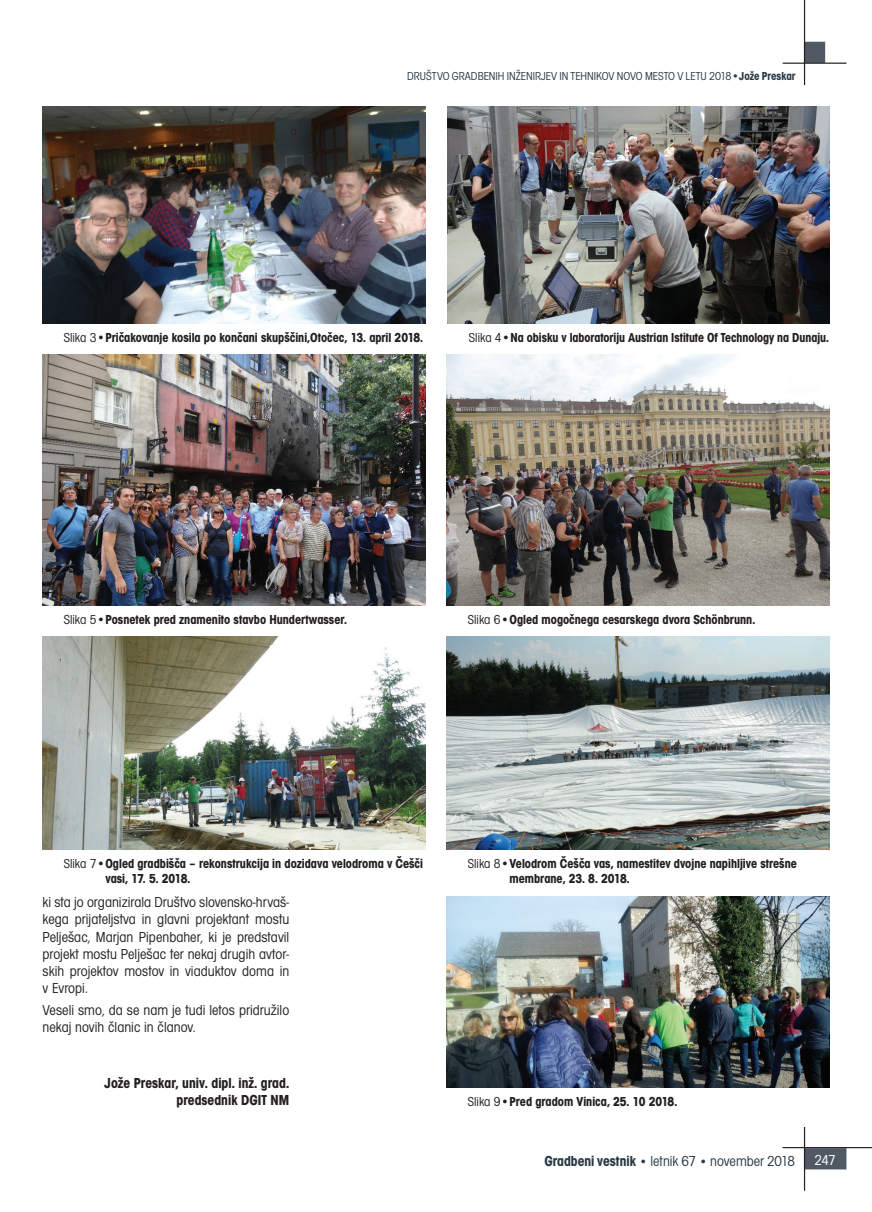
<style>
.page{position:relative;width:872px;height:1212px;background:#fff}
.page>*{position:absolute;margin:0;border:0;box-sizing:border-box;transform-origin:0 0}
.t1{font:condensed 15px/17.2px "Avant Gar Got Itc TEE";color:#231f20;text-align:justify}
.t2{font:700 condensed 15px/17.2px "Avant Gar Got Itc TEE";color:#231f20;text-align:right}
.t3{font:condensed 15px "Avant Gar Got Itc TEE";color:#293a45}
.t4{font:condensed 15px "Avant Gar Got Itc TEE";color:#fff}
.t5{font:700 condensed 13.5px/15px "Avant Gar Got Itc TEE";color:#231f20}
.t6{font:condensed 12px "Avant Gar Got Itc TEE";color:#293a45}
.s1{font-weight:700}
.s2{font-weight:400}
.s3{font-weight:700;font-size:13.5px}
</style>
<div class="page">
<div style="left:804px;top:1148px;width:42px;height:21px;background:#515964;border:2px solid #515964"></div>
<hr style="left:782px;top:1147px;width:90px;height:1px;background:#231f20">
<hr style="left:804px;top:1127px;width:1px;height:64px;background:#231f20">
<div style="left:804px;top:42px;width:21px;height:21px;background:#515964;border:2px solid #515964"></div>
<hr style="left:782px;top:63px;width:64px;height:1px;background:#231f20">
<hr style="left:804px;top:0;width:1px;height:85px;background:#231f20">
<img style="left:43px;top:106px;width:382px;height:217px">
<img style="left:448px;top:107px;width:381px;height:216px">
<img style="left:43px;top:355px;width:382px;height:251px">
<img style="left:446px;top:355px;width:383px;height:251px">
<img style="left:43px;top:637px;width:382px;height:212px">
<img style="left:446px;top:637px;width:383px;height:212px">
<img style="left:446px;top:896px;width:383px;height:191px">
<p class="t6" style="left:407px;top:70px;width:390px">DRUŠTVO GRADBENIH INŽENIRJEV IN TEHNIKOV NOVO MESTO V LETU 2018•<span class="s1">Jože Preskar</span></p>
<p class="t5" style="left:64px;top:330px;width:361px"><span class="s2">Slika 3•</span>Pričakovanje kosila po končani skupščini,Otočec, 13. april 2018.</p>
<p class="t5" style="left:469px;top:330px;width:361px"><span class="s2">Slika 4•</span>Na obisku v laboratoriju Austrian Istitute Of Technology na Dunaju.</p>
<p class="t5" style="left:64px;top:612px;width:285px"><span class="s2">Slika 5•</span>Posnetek pred znamenito stavbo Hundertwasser.</p>
<p class="t5" style="left:468px;top:612px;width:289px"><span class="s2">Slika 6•</span>Ogled mogočnega cesarskega dvora Schönbrunn.</p>
<p class="t5" style="left:105px;top:856px;width:319px;text-indent:-42px"><span class="s2">Slika 7•</span>Ogled gradbišča – rekonstrukcija in dozidava velodroma v Češči vasi, 17. 5. 2018.</p>
<p class="t5" style="left:509px;top:856px;width:289px;text-indent:-42px"><span class="s2">Slika 8•</span>Velodrom Češča vas, namestitev dvojne napihljive strešne membrane, 23. 8. 2018.</p>
<p class="t1" style="left:43px;top:894px;width:248px">ki sta jo organizirala Društvo slovensko-hrvaš&shy;kega prijateljstva in glavni projektant mostu Pelješac, Marjan Pipenbaher, ki je predstavil projekt mostu Pelješac ter nekaj drugih avtor&shy;skih projektov mostov in viaduktov doma in v Evropi.</p>
<p class="t1" style="left:43px;top:1001px;width:248px">Veseli smo, da se nam je tudi letos pridružilo nekaj novih članic in članov.</p>
<p class="t2" style="left:105px;top:1074px;width:186px">Jože Preskar, univ. dipl. inž. grad. predsednik DGIT NM</p>
<p class="t5" style="left:468px;top:1093px;width:211px"><span class="s2">Slika 9•</span>Pred gradom Vinica, 25. 10 2018.</p>
<p class="t3" style="left:544px;top:1152px;width:252px"><span class="s1">Gradbeni vestnik</span> <span class="s3">•</span> letnik 67 <span class="s3">•</span> november 2018</p>
<p class="t4" style="left:814px;top:1152px;width:22px">247</p>
</div>
